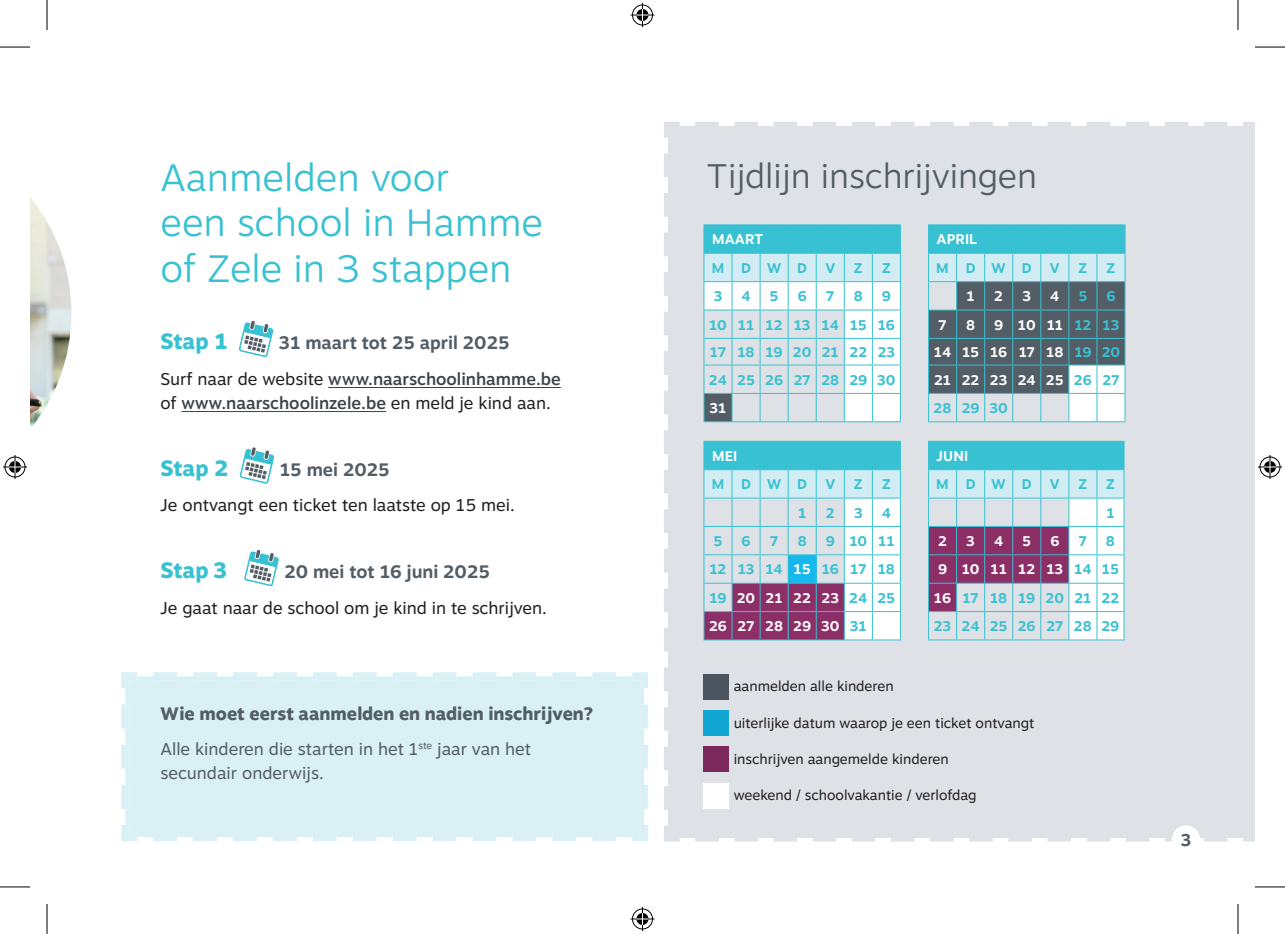
<style>
.page{position:relative;width:1285px;height:934px;background:#fff}
.page>*{position:absolute;margin:0;border:0;box-sizing:border-box;transform-origin:0 0}
.t1{font:300 38px/45.6px "Motiva Sans";color:#38c1d2}
.t2{font:300 34px "Motiva Sans";color:#535d66}
.t3{font:800 22px "Motiva Sans";letter-spacing:-.01em;color:#38c1d2}
.t4{font:700 18px "Motiva Sans";color:#535d66}
.t5{font:800 18px "Motiva Sans";color:#535d66}
.t6{font:500 17px/24px "Motiva Sans";color:#3b434b}
.t7{font:17px "Motiva Sans";color:#231f20}
.t8{font:17px/24px "Motiva Sans";color:#535d66}
.t9{font:700 17px "Motiva Sans";color:#535d66}
.t10{font:700 14px "Motiva Sans";color:#38c1d2}
.t11{font:14px "Motiva Sans";color:#231f20}
.t12{font:700 14px "Motiva Sans";color:#fff}
.s1{font-weight:400;color:#231f20}
.s2{color:#38c1d2}
.s3{color:#fff}
</style>
<div class="page">
<img style="left:30px;top:197px;width:41px;height:230px">
<div style="left:121px;top:672px;width:527px;height:168px;background:#d9f0f4"></div>
<hr style="left:328px;top:387px;width:233px;height:1px;background:#3b434b">
<hr style="left:181px;top:411px;width:205px;height:1px;background:#3b434b">
<svg style="left:239px;top:320px;width:34px;height:37px"></svg>
<svg style="left:240px;top:447px;width:34px;height:36px"></svg>
<svg style="left:244px;top:549px;width:35px;height:37px"></svg>
<hr style="left:0;top:47px;width:30px;height:1px;background:#000">
<hr style="left:1255px;top:47px;width:30px;height:1px;background:#000">
<hr style="left:0;top:886px;width:30px;height:1px;background:#000">
<hr style="left:1255px;top:886px;width:30px;height:1px;background:#000">
<hr style="left:47px;top:0;width:1px;height:30px;background:#000">
<hr style="left:47px;top:903px;width:1px;height:30px;background:#000">
<hr style="left:1237px;top:0;width:1px;height:30px;background:#000">
<hr style="left:1237px;top:903px;width:1px;height:30px;background:#000">
<svg style="left:630px;top:3px;width:24px;height:24px"></svg>
<svg style="left:630px;top:907px;width:24px;height:23px"></svg>
<svg style="left:3px;top:455px;width:24px;height:24px"></svg>
<svg style="left:664px;top:122px;width:618px;height:720px;background:#cbd6dd"></svg>
<h1 class="t1" style="left:160px;top:153px;width:384px">Aanmelden voor<br>een school in Hamme of Zele in 3 stappen</h1>
<h3 class="t3" style="left:160px;top:325px;width:68px">Stap 1</h3>
<p class="t4" style="left:279px;top:329px;width:232px">31 maart tot 25 april 2025</p>
<p class="t6" style="left:160px;top:366px;width:402px"><span class="s1">Surf naar de website</span> www.naarschoolinhamme.be <span class="s1">of</span> www.naarschoolinzele.be <span class="s1">en meld je kind aan.</span></p>
<h3 class="t3" style="left:160px;top:451px;width:69px">Stap 2</h3>
<p class="t4" style="left:280px;top:456px;width:111px">15 mei 2025</p>
<p class="t7" style="left:160px;top:492px;width:356px">Je ontvangt een ticket ten laatste op 15 mei.</p>
<h3 class="t3" style="left:160px;top:554px;width:68px">Stap 3</h3>
<p class="t4" style="left:284px;top:558px;width:207px">20 mei tot 16 juni 2025</p>
<p class="t7" style="left:160px;top:594px;width:388px">Je gaat naar de school om je kind in te schrijven.</p>
<p class="t5" style="left:160px;top:699px;width:434px">Wie moet eerst aanmelden en nadien inschrijven?</p>
<p class="t8" style="left:160px;top:736px;width:372px">Alle kinderen die starten in het 1<sup>ste</sup> jaar van het secundair onderwijs.</p>
<h2 class="t2" style="left:707px;top:151px;width:331px">Tijdlijn inschrijvingen</h2>
<p class="t12" style="left:712px;top:229px;width:53px">MAART</p>
<p class="t12" style="left:936px;top:229px;width:42px">APRIL</p>
<p class="t10" style="left:712px;top:257px;width:97px">MDWD</p>
<p class="t10" style="left:825px;top:257px;width:11px">V</p>
<p class="t10" style="left:854px;top:257px;width:10px">Z</p>
<p class="t10" style="left:882px;top:257px;width:10px">Z</p>
<p class="t10" style="left:936px;top:257px;width:97px">MDWD</p>
<p class="t10" style="left:1050px;top:257px;width:11px">V</p>
<p class="t10" style="left:1078px;top:257px;width:10px">Z</p>
<p class="t10" style="left:1106px;top:257px;width:10px">Z</p>
<p class="t10" style="left:713px;top:286px;width:10px">3</p>
<p class="t10" style="left:741px;top:286px;width:11px">4</p>
<p class="t10" style="left:769px;top:286px;width:10px">5</p>
<p class="t10" style="left:797px;top:286px;width:11px">6</p>
<p class="t10" style="left:826px;top:286px;width:10px">7</p>
<p class="t10" style="left:854px;top:286px;width:11px">8</p>
<p class="t10" style="left:882px;top:286px;width:11px">9</p>
<p class="t12" style="left:966px;top:286px;width:10px">1</p>
<p class="t12" style="left:994px;top:286px;width:10px">2</p>
<p class="t12" style="left:1022px;top:286px;width:10px">3</p>
<p class="t12" style="left:1050px;top:286px;width:11px">4</p>
<p class="t10" style="left:1078px;top:286px;width:10px">5</p>
<p class="t10" style="left:1106px;top:286px;width:11px">6</p>
<p class="t10" style="left:709px;top:314px;width:187px">10 11 12 13 14 15 16</p>
<p class="t12" style="left:938px;top:314px;width:10px">7</p>
<p class="t12" style="left:966px;top:314px;width:11px">8</p>
<p class="t12" style="left:994px;top:314px;width:127px">9 10 11 <span class="s2">12 13</span></p>
<p class="t10" style="left:710px;top:341px;width:187px">17 18 19 20 21 22 23</p>
<p class="t12" style="left:934px;top:341px;width:188px">14 15 16 17 18 <span class="s2">19 20</span></p>
<p class="t10" style="left:709px;top:369px;width:188px">24 25 26 27 28 29 30</p>
<p class="t12" style="left:934px;top:369px;width:187px">21 22 23 24 25 <span class="s2">26 27</span></p>
<p class="t12" style="left:709px;top:397px;width:18px">31</p>
<p class="t10" style="left:933px;top:397px;width:76px">28 29 30</p>
<p class="t12" style="left:712px;top:445px;width:27px">MEI</p>
<p class="t12" style="left:936px;top:445px;width:33px">JUNI</p>
<p class="t10" style="left:712px;top:473px;width:97px">MDWD</p>
<p class="t10" style="left:825px;top:473px;width:11px">V</p>
<p class="t10" style="left:854px;top:473px;width:10px">Z</p>
<p class="t10" style="left:882px;top:473px;width:10px">Z</p>
<p class="t10" style="left:936px;top:473px;width:97px">MDWD</p>
<p class="t10" style="left:1050px;top:473px;width:11px">V</p>
<p class="t10" style="left:1078px;top:473px;width:10px">Z</p>
<p class="t10" style="left:1106px;top:473px;width:10px">Z</p>
<p class="t10" style="left:798px;top:502px;width:10px">1</p>
<p class="t10" style="left:826px;top:502px;width:10px">2</p>
<p class="t10" style="left:854px;top:502px;width:10px">3</p>
<p class="t10" style="left:881px;top:502px;width:11px">4</p>
<p class="t10" style="left:1106px;top:502px;width:10px">1</p>
<p class="t10" style="left:713px;top:530px;width:10px">5</p>
<p class="t10" style="left:741px;top:530px;width:11px">6</p>
<p class="t10" style="left:770px;top:530px;width:10px">7</p>
<p class="t10" style="left:797px;top:530px;width:11px">8</p>
<p class="t10" style="left:825px;top:530px;width:70px">9 10 11</p>
<p class="t12" style="left:938px;top:530px;width:10px">2</p>
<p class="t12" style="left:966px;top:530px;width:10px">3</p>
<p class="t12" style="left:994px;top:530px;width:11px">4</p>
<p class="t12" style="left:1022px;top:530px;width:10px">5</p>
<p class="t12" style="left:1050px;top:530px;width:11px">6</p>
<p class="t10" style="left:1079px;top:530px;width:10px">7</p>
<p class="t10" style="left:1106px;top:530px;width:11px">8</p>
<p class="t10" style="left:709px;top:559px;width:187px">12 13 14 <span class="s3">15</span> 16 17 18</p>
<p class="t12" style="left:938px;top:559px;width:182px">9 10 11 12 13 <span class="s2">14 15</span></p>
<p class="t12" style="left:709px;top:587px;width:187px"><span class="s2">19</span> 20 21 22 23 <span class="s2">24 25</span></p>
<p class="t10" style="left:934px;top:587px;width:187px"><span class="s3">16</span> 17 18 19 20 21 22</p>
<p class="t12" style="left:709px;top:615px;width:159px">26 27 28 29 30 <span class="s2">31</span></p>
<p class="t10" style="left:933px;top:615px;width:187px">23 24 25 26 27 28 29</p>
<p class="t11" style="left:734px;top:675px;width:161px">aanmelden alle kinderen</p>
<p class="t11" style="left:734px;top:712px;width:302px">uiterlijke datum waarop je een ticket ontvangt</p>
<p class="t11" style="left:734px;top:748px;width:216px">inschrijven aangemelde kinderen</p>
<p class="t11" style="left:734px;top:784px;width:244px">weekend / schoolvakantie / verlofdag</p>
<p class="t9" style="left:1180px;top:827px;width:12px">3</p>
</div>
